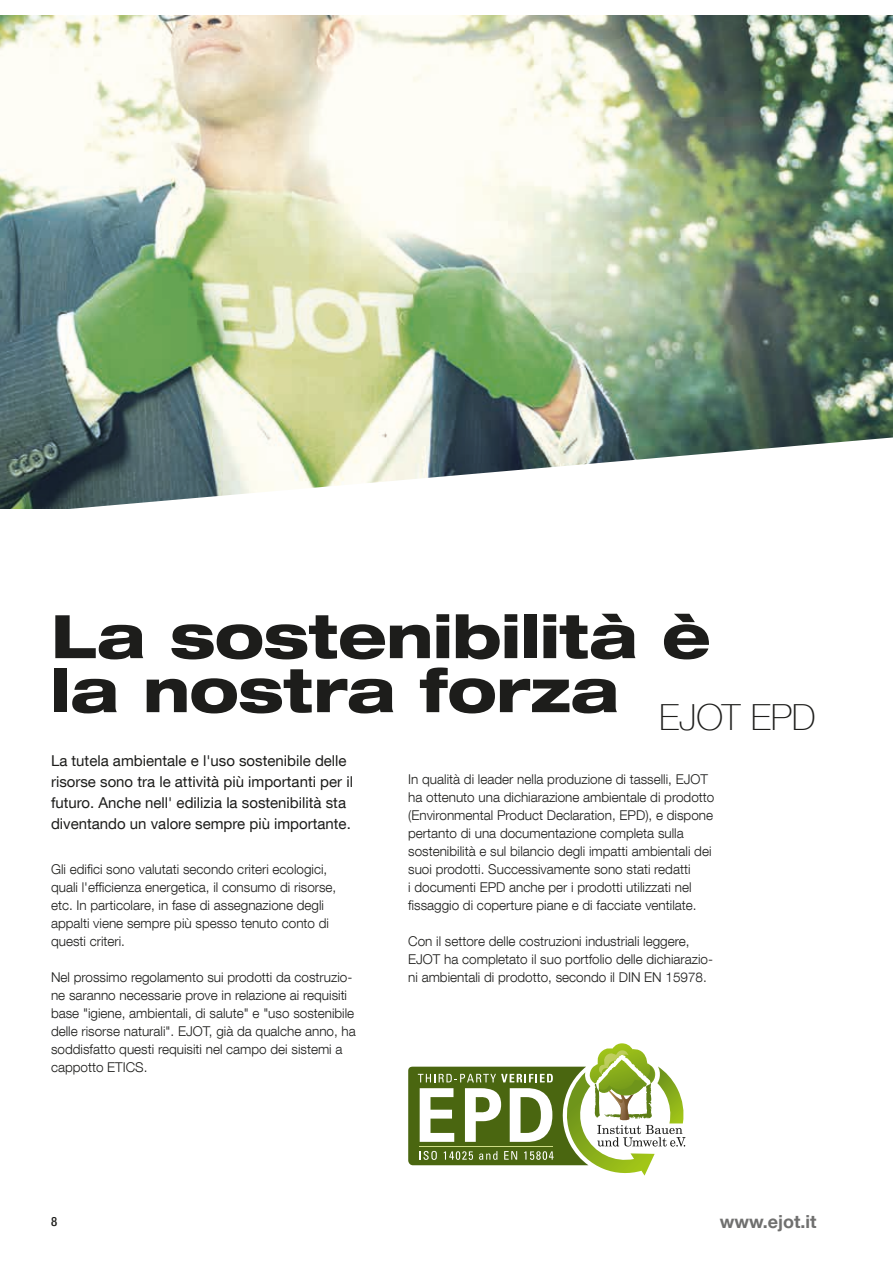
<style>
.page{position:relative;width:893px;height:1263px;background:#fff}
.page>*{position:absolute;margin:0;border:0;box-sizing:border-box;transform-origin:0 0}
.t1{font:800 expanded 60px/54px "Helvetica Neue LT Com";letter-spacing:-.005em;color:#1d1d1b}
.t2{font:100 36px "Helvetica Neue LT Com";letter-spacing:-.005em;color:#1d1d1b}
.t3{font:700 18px "Helvetica Neue LT Com";color:#70706f}
.t4{font:15px/21px "Helvetica Neue LT Com";color:#1d1d1b}
.t5{font:300 13.5px/18px "Helvetica Neue LT Com";color:#1d1d1b}
.t6{font:500 condensed 12.75px "Helvetica Neue LT Com";color:#1d1d1b}
</style>
<div class="page">
<svg style="left:408px;top:1046px;width:277px;height:129px"></svg>
<hr style="left:420px;top:1146px;width:133px;height:1px;background:#cddc84">
<img style="left:0;top:15px;width:893px;height:422px">
<svg style="left:0;top:437px;width:893px;height:72px"></svg>
<h1 class="t1" style="left:51px;top:608px;width:661px">La sostenibilità è la nostra forza</h1>
<h2 class="t2" style="left:659px;top:696px;width:158px">EJOT EPD</h2>
<p class="t4" style="left:51px;top:750px;width:303px">La tutela ambientale e l'uso sostenibile delle risorse sono tra le attività più importanti per il futuro. Anche nell' edilizia la sostenibilità sta diventando un valore sempre più importante.</p>
<p class="t5" style="left:51px;top:860px;width:287px">Gli edifici sono valutati secondo criteri ecologici, quali l'efficienza energetica, il consumo di risorse, etc. In particolare, in fase di assegnazione degli appalti viene sempre più spesso tenuto conto di questi criteri.</p>
<p class="t5" style="left:51px;top:968px;width:306px">Nel prossimo regolamento sui prodotti da costruzio&shy;ne saranno necessarie prove in relazione ai requisiti base "igiene, ambientali, di salute" e "uso sostenibile delle risorse naturali". EJOT, già da qualche anno, ha soddisfatto questi requisiti nel campo dei sistemi a cappotto ETICS.</p>
<p class="t5" style="left:408px;top:770px;width:308px">In qualità di leader nella produzione di tasselli, EJOT ha ottenuto una dichiarazione ambientale di prodotto (Environmental Product Declaration, EPD), e dispone pertanto di una documentazione completa sulla sostenibilità e sul bilancio degli impatti ambientali dei suoi prodotti. Successivamente sono stati redatti<br>i documenti EPD anche per i prodotti utilizzati nel fissaggio di coperture piane e di facciate ventilate.</p>
<p class="t5" style="left:408px;top:932px;width:306px">Con il settore delle costruzioni industriali leggere,<br>EJOT ha completato il suo portfolio delle dichiarazio&shy;ni ambientali di prodotto, secondo il DIN EN 15978.</p>
<p class="t6" style="left:51px;top:1214px;width:8px">8</p>
<h3 class="t3" style="left:720px;top:1210px;width:98px">www.ejot.it</h3>
</div>
